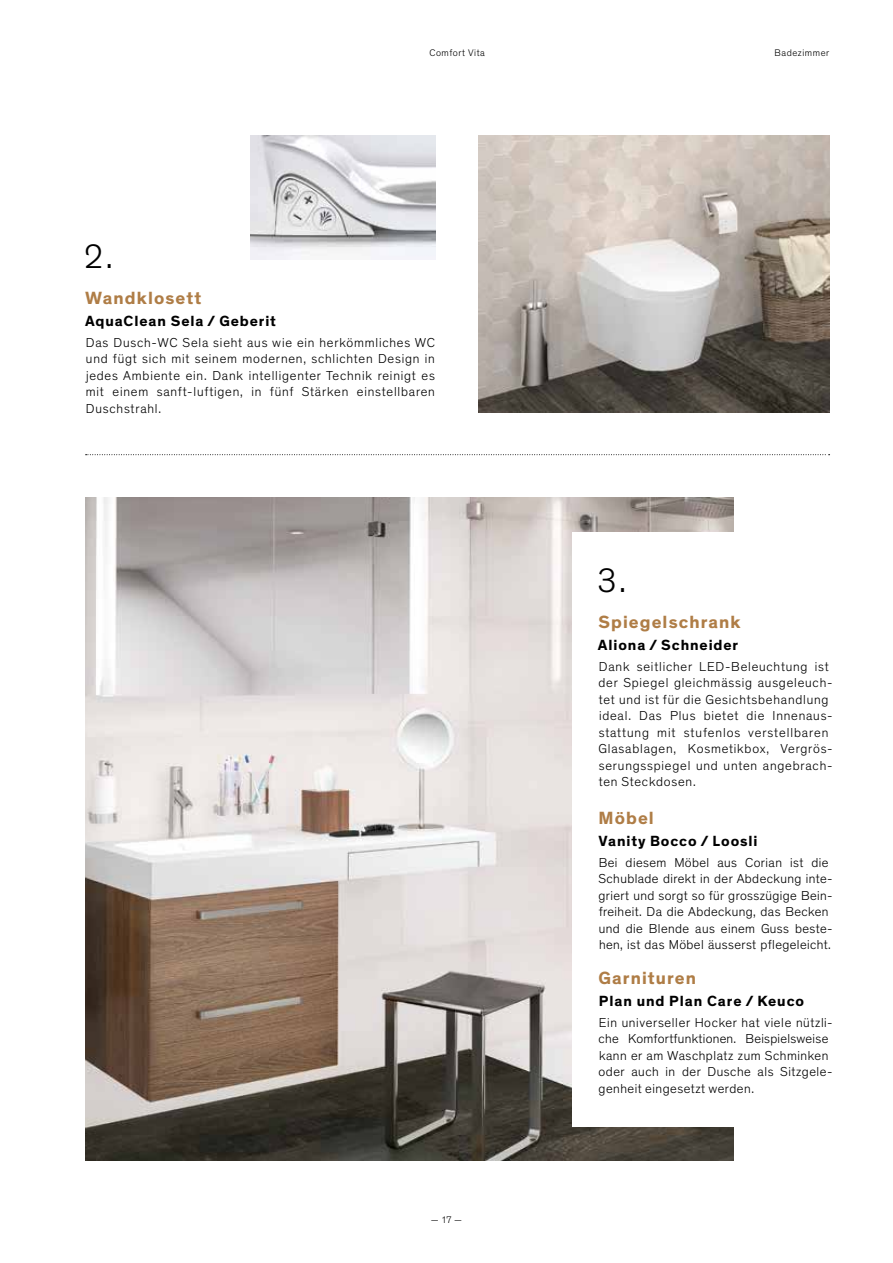
<style>
.page{position:relative;width:893px;height:1263px;background:#fff}
.page>*{position:absolute;margin:0;border:0;box-sizing:border-box;transform-origin:0 0}
.t1{font:300 34.5px "Theinhardt";color:#000}
.t2{font:700 18px "Theinhardt";letter-spacing:.06em;color:#af7d46}
.t3{font:700 15px "Theinhardt";letter-spacing:.06em;color:#000}
.t4{font:300 13.2px/16.5px "Theinhardt";letter-spacing:.04em;color:#000}
.t5{font:300 13.2px/16.5px "Theinhardt";letter-spacing:.06em;color:#000}
.t6{font:300 9.75px "Theinhardt";letter-spacing:.06em;color:#000}
</style>
<div class="page">
<svg style="left:86px;top:454px;width:744px;height:1px"></svg>
<img style="left:479px;top:135px;width:350px;height:277px">
<img style="left:251px;top:135px;width:185px;height:124px">
<img style="left:85px;top:498px;width:649px;height:663px">
<div style="left:573px;top:532px;width:256px;height:595px;background:#fff"></div>
<p class="t6" style="left:429px;top:47px;width:57px">Comfort Vita</p>
<h1 class="t1" style="left:83px;top:236px;width:31px">2.</h1>
<h2 class="t2" style="left:85px;top:286px;width:118px">Wandklosett</h2>
<p class="t3" style="left:85px;top:311px;width:193px">AquaClean Sela / Geberit</p>
<p class="t4" style="left:86px;top:334px;width:351px;text-align:justify">Das Dusch-WC Sela sieht aus wie ein herkömmliches WC und fügt sich mit seinem modernen, schlichten Design in jedes Ambiente ein. Dank intelligenter Technik reinigt es mit einem sanft-luftigen, in fünf Stärken einstellbaren Duschstrahl.</p>
<p class="t6" style="left:431px;top:1214px;width:33px">— 17 —</p>
<p class="t6" style="left:774px;top:47px;width:56px">Badezimmer</p>
<h1 class="t1" style="left:597px;top:560px;width:31px">3.</h1>
<h2 class="t2" style="left:599px;top:610px;width:144px">Spiegelschrank</h2>
<p class="t3" style="left:598px;top:636px;width:142px">Aliona / Schneider</p>
<p class="t5" style="left:598px;top:658px;width:236px">Dank seitlicher LED-Beleuchtung ist der Spiegel gleichmässig ausgeleuch&shy;tet und ist für die Gesichtsbehandlung ideal. Das Plus bietet die Innenaus&shy;stattung mit stufenlos verstellbaren Glasablagen, Kosmetikbox, Vergrös&shy;serungsspiegel und unten angebrach&shy;ten Steckdosen.</p>
<h2 class="t2" style="left:599px;top:806px;width:57px">Möbel</h2>
<p class="t3" style="left:599px;top:831px;width:161px">Vanity Bocco / Loosli</p>
<p class="t4" style="left:599px;top:854px;width:235px">Bei diesem Möbel aus Corian ist die Schublade direkt in der Abdeckung inte&shy;griert und sorgt so für grosszügige Bein&shy;freiheit. Da die Abdeckung, das Becken und die Blende aus einem Guss beste&shy;hen, ist das Möbel äusserst pflegeleicht.</p>
<h2 class="t2" style="left:598px;top:966px;width:99px">Garnituren</h2>
<p class="t3" style="left:599px;top:991px;width:207px">Plan und Plan Care / Keuco</p>
<p class="t4" style="left:599px;top:1014px;width:235px">Ein universeller Hocker hat viele nützli&shy;che Komfortfunktionen. Beispielsweise kann er am Waschplatz zum Schminken oder auch in der Dusche als Sitzgele&shy;genheit eingesetzt werden.</p>
</div>
